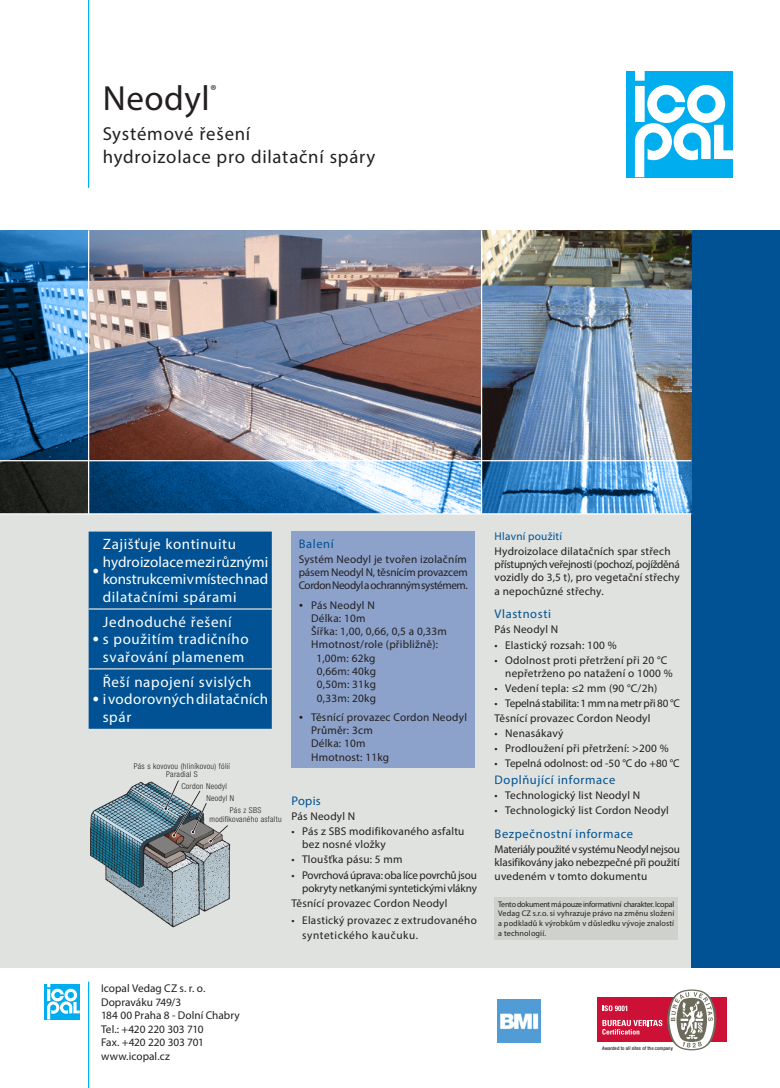
<style>
.page{position:relative;width:780px;height:1088px;background:#fff}
.page>*{position:absolute;margin:0;border:0;box-sizing:border-box;transform-origin:0 0}
.t1{font:35px "Myriad Pro";letter-spacing:.015em;color:#231f20}
.t2{font:18.75px/22.5px "Myriad Pro";letter-spacing:.04em;color:#231f20}
.avantages{font:16.25px "Wingdings";color:#fff}
.avantages-2{font:15px "Myriad Pro";letter-spacing:.04em;color:#fff}
.avantages-3{font:15px/17.5px "Myriad Pro";letter-spacing:.015em;color:#fff}
.t3{font:14.5px "Myriad Pro";color:#231f20}
.rubrique{font:12.5px "Myriad Pro";letter-spacing:.05em;color:#005294}
.texte{font:12.5px "Myriad Pro";letter-spacing:.05em;color:#005294}
.texte-2{font:11.25px/13.2px "Myriad Pro";letter-spacing:.02em;color:#231f20}
.texte-3{font:11.25px/13.5px "Myriad Pro";color:#231f20}
.texte-4{font:11.25px/13.2px "Myriad Pro";letter-spacing:-.02em;color:#231f20;text-align:right}
.texte-5{font:11.25px "Myriad Pro";letter-spacing:.02em;color:#005294}
.légal{font:8.12px/9.8px "Myriad Pro";letter-spacing:.02em;color:#231f20;text-align:justify}
.t4{font:300 condensed 8.12px/8.6px "Helvetica Neue LT Pro";letter-spacing:.04em;color:#231f20;text-align:center}
.t5{font:500 condensed 5px "Helvetica Neue";letter-spacing:.01em;color:#231f20}
</style>
<div class="page">
<div style="left:0;top:514px;width:780px;height:453px;background:#dfe2df"></div>
<div style="left:691px;top:230px;width:89px;height:737px;background:#005294"></div>
<img style="left:89px;top:230px;width:602px;height:230px">
<svg style="left:89px;top:461px;width:602px;height:52px;background:#508dbf"></svg>
<svg style="left:0;top:230px;width:88px;height:230px;background:#286a9f"></svg>
<div style="left:0;top:461px;width:89px;height:53px;background:#222420"></div>
<div style="left:597px;top:998px;width:129px;height:44px;background:#cd1136"></div>
<svg style="left:602px;top:990px;width:114px;height:60px"></svg>
<div style="left:44px;top:984px;width:36px;height:35px;background:#00aeef"></div>
<svg style="left:47px;top:984px;width:33px;height:35px"></svg>
<hr style="left:0;top:513px;width:691px;height:1px;background:#fff">
<hr style="left:88px;top:230px;width:1px;height:284px;background:#fff">
<hr style="left:481px;top:230px;width:1px;height:284px;background:#fff">
<hr style="left:88px;top:981px;width:1px;height:107px;background:#00aeef">
<hr style="left:88px;top:0;width:1px;height:188px;background:#00aeef">
<div style="left:626px;top:71px;width:107px;height:106px;background:#00aeef"></div>
<svg style="left:635px;top:71px;width:98px;height:106px"></svg>
<div style="left:89px;top:531px;width:183px;height:198px;background:#005294"></div>
<svg style="left:89px;top:608px;width:14px;height:2px"></svg>
<hr style="left:103px;top:608px;width:169px;height:2px;background:#dfe2df">
<svg style="left:89px;top:668px;width:14px;height:1px"></svg>
<hr style="left:103px;top:668px;width:169px;height:1px;background:#dfe2df">
<svg style="left:91px;top:780px;width:139px;height:147px"></svg>
<div style="left:291px;top:531px;width:184px;height:237px;background:#8ca2cb"></div>
<div style="left:494px;top:897px;width:183px;height:42px;background:#cfd1cd"></div>
<img style="left:497px;top:999px;width:43px;height:43px">
<h1 class="t1" style="left:103px;top:77px;width:108px">Neodyl</h1>
<p class="t3" style="left:210px;top:81px;width:8px">®</p>
<h2 class="t2" style="left:103px;top:122px;width:274px">Systémové řešení<br>hydroizolace pro dilatační spáry</h2>
<p class="avantages-3" style="left:103px;top:535px;width:167px">Zajišťuje kontinuitu hydroizolace mezi různými konstrukcemi v místech nad dilatačními spárami</p>
<p class="avantages-2" style="left:92px;top:630px;width:158px">• s použitím tradičního</p>
<p class="avantages" style="left:92px;top:562px;width:9px">•</p>
<p class="avantages-2" style="left:103px;top:612px;width:130px">Jednoduché řešení</p>
<p class="avantages-2" style="left:103px;top:647px;width:143px">svařování plamenem</p>
<p class="avantages-2" style="left:92px;top:690px;width:178px">• i vodorovných dilatačních</p>
<p class="avantages-2" style="left:103px;top:672px;width:150px">Řeší napojení svislých</p>
<p class="avantages-2" style="left:103px;top:707px;width:30px">spár</p>
<p class="t4" style="left:134px;top:761px;width:98px">Pás s kovovou (hliníkovou) fólií<br>Paradial S</p>
<p class="t4" style="left:230px;top:792px;width:33px;line-height:12.2px;text-align:left;text-indent:-23px">Neodyl N<br>Pás z SBS</p>
<p class="t4" style="left:209px;top:814px;width:74px">modifikovaného asfaltu</p>
<p class="t4" style="left:181px;top:781px;width:47px">Cordon Neodyl</p>
<p class="rubrique" style="left:299px;top:536px;width:36px">Balení</p>
<p class="texte-2" style="left:299px;top:552px;width:170px;text-align:justify">Systém Neodyl je tvořen izolačním pásem Neodyl N, těsnícím provazcem Cordon Neodyl a ochranným systémem.</p>
<p class="texte-2" style="left:299px;top:598px;width:78px">• Pás Neodyl N</p>
<p class="texte-2" style="left:311px;top:611px;width:56px">Délka: 10m</p>
<p class="texte-2" style="left:311px;top:624px;width:137px">Šířka: 1,00, 0,66, 0,5 a 0,33m</p>
<p class="texte-2" style="left:311px;top:638px;width:129px">Hmotnost/role (přibližně):</p>
<p class="texte-2" style="left:316px;top:651px;width:61px">1,00m: 62kg</p>
<p class="texte-2" style="left:317px;top:664px;width:61px">0,66m: 40kg</p>
<p class="texte-2" style="left:317px;top:678px;width:61px">0,50m: 31kg</p>
<p class="texte-2" style="left:317px;top:691px;width:61px">0,33m: 20kg</p>
<p class="texte-2" style="left:311px;top:710px;width:157px;text-indent:-12px">• Těsnící provazec Cordon Neodyl<br>Průměr: 3cm<br>Délka: 10m<br>Hmotnost: 11kg</p>
<p class="texte" style="left:291px;top:793px;width:31px">Popis</p>
<p class="texte-2" style="left:291px;top:809px;width:65px">Pás Neodyl N</p>
<p class="texte-2" style="left:302px;top:824px;width:164px;text-indent:-11px">• Pás z SBS modifikovaného asfaltu bez nosné vložky</p>
<p class="texte-2" style="left:291px;top:853px;width:112px">• Tloušťka pásu: 5 mm</p>
<p class="texte-4" style="left:291px;top:868px;width:187px">• Povrchová úprava: oba líce povrchů jsou pokryty netkanými syntetickými vlákny</p>
<p class="texte-2" style="left:291px;top:896px;width:157px">Těsnící provazec Cordon Neodyl</p>
<p class="texte-2" style="left:302px;top:912px;width:176px;line-height:15px;text-indent:-11px">• Elastický provazec z extrudovaného syntetického kaučuku.</p>
<p class="texte-3" style="left:101px;top:981px;width:140px">Icopal Vedag CZ s. r. o.<br>Dopraváku 749/3<br>184 00 Praha 8 - Dolní Chabry<br>Tel.: +420 220 303 710<br>Fax. +420 220 303 701 www.icopal.cz</p>
<p class="texte-5" style="left:494px;top:529px;width:69px">Hlavní použití</p>
<p class="texte-2" style="left:494px;top:544px;width:187px">Hydroizolace dilatačních spar střech přístupných veřejnosti (pochozí, pojížděná vozidly do 3,5 t), pro vegetační střechy a nepochůzné střechy.</p>
<p class="rubrique" style="left:494px;top:606px;width:58px">Vlastnosti</p>
<p class="texte-2" style="left:494px;top:623px;width:65px">Pás Neodyl N</p>
<p class="texte-2" style="left:494px;top:638px;width:124px">• Elastický rozsah: 100 %</p>
<p class="texte-2" style="left:505px;top:653px;width:169px;text-indent:-11px">• Odolnost proti přetržení při 20 °C nepřetrženo po natažení o 1000 %</p>
<p class="texte-2" style="left:494px;top:681px;width:164px">• Vedení tepla: ≤2 mm (90 °C/2h)</p>
<p class="texte-4" style="left:494px;top:696px;width:187px">• Tepelná stabilita: 1 mm na metr při 80 °C</p>
<p class="texte-2" style="left:494px;top:711px;width:157px">Těsnící provazec Cordon Neodyl</p>
<p class="texte-2" style="left:494px;top:726px;width:70px">• Nenasákavý</p>
<p class="texte-2" style="left:494px;top:741px;width:175px">• Prodloužení při přetržení: &gt;200 %</p>
<p class="texte-2" style="left:494px;top:757px;width:187px">• Tepelná odolnost: od -50 °C do +80 °C</p>
<p class="texte" style="left:494px;top:772px;width:122px">Doplňující informace</p>
<p class="texte-2" style="left:494px;top:788px;width:147px">• Technologický list Neodyl N</p>
<p class="texte-2" style="left:494px;top:803px;width:176px">• Technologický list Cordon Neodyl</p>
<p class="rubrique" style="left:494px;top:826px;width:140px">Bezpečnostní informace</p>
<p class="texte-2" style="left:494px;top:842px;width:187px;text-align:justify">Materiály použité v systému Neodyl nejsou klasifikovány jako nebezpečné při použití uvedeném v tomto dokumentu</p>
<p class="légal" style="left:498px;top:899px;width:178px">Tento dokument má pouze informativní charakter. Icopal Vedag CZ s.r.o. si vyhrazuje právo na změnu složení a podkladů k výrobkům v důsledku vývoje znalostí a technologií.</p>
<p class="t5" style="left:602px;top:1045px;width:72px">Awarded to all sites of the company</p>
</div>
